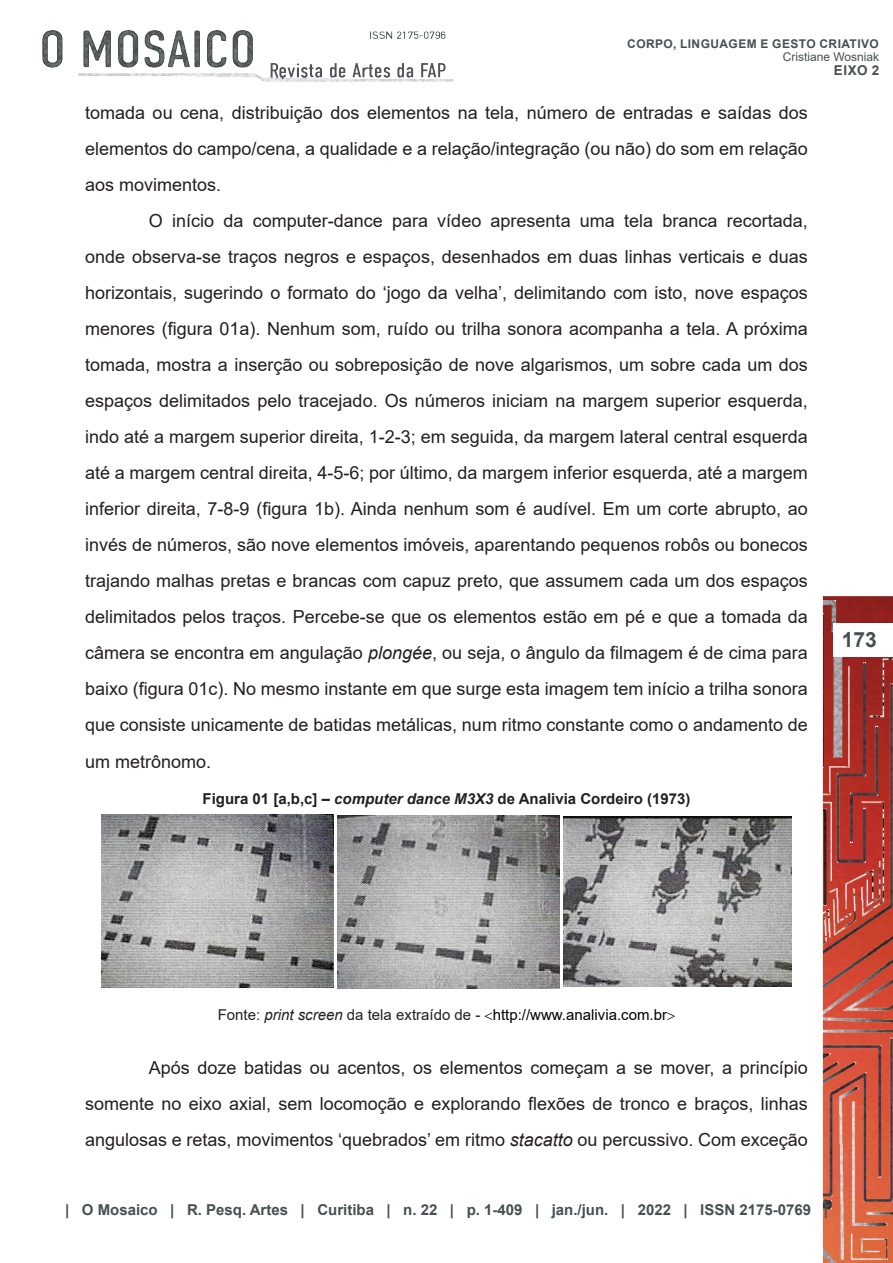
<style>
.page{position:relative;width:893px;height:1263px;background:#fff}
.page>*{position:absolute;margin:0;border:0;box-sizing:border-box;transform-origin:0 0}
.t1{font:700 21px "Arial";color:#464f50}
.Corpo{font:18px/36px "Arial";color:#231f20;text-align:justify}
.t2{font:700 15px "Arial";color:#464f51}
.figura_-_Fonte{font:15px "Arial";color:#000}
.figura{font:700 15px "Arial";color:#231f20}
.t3{font:700 13.5px "Arial";color:#474f50}
.t4{font:700 12px "Arial";letter-spacing:.035em;color:#474f50}
.t5{font:12px "Arial";color:#474f50}
.s1{font-style:italic}
.s2{color:#231f20}
.s3{font-style:italic;color:#231f20}
</style>
<div class="page">
<img style="left:42px;top:30px;width:851px;height:1233px">
<div style="left:833px;top:623px;width:60px;height:34px;background:#fff"></div>
<img style="left:101px;top:815px;width:232px;height:172px">
<img style="left:337px;top:815px;width:223px;height:173px">
<img style="left:564px;top:816px;width:228px;height:170px">
<svg style="left:485px;top:1012px;width:7px;height:7px"></svg>
<svg style="left:667px;top:1012px;width:8px;height:7px"></svg>
<p class="t4" style="left:627px;top:35px;width:253px">CORPO, LINGUAGEM E GESTO CRIATIVO</p>
<p class="t5" style="left:783px;top:49px;width:98px">Cristiane Wosniak</p>
<p class="t3" style="left:834px;top:60px;width:47px">Eixo 2</p>
<p class="Corpo" style="left:85px;top:95px;width:724px">tomada ou cena, distribuição dos elementos na tela, número de entradas e saídas dos elementos do campo/cena, a qualidade e a relação/integração (ou não) do som em relação aos movimentos.</p>
<p class="Corpo" style="left:85px;top:203px;width:724px;text-indent:64px">O início da computer-dance para vídeo apresenta uma tela branca recortada, onde observa-se traços negros e espaços, desenhados em duas linhas verticais e duas horizontais, sugerindo o formato do ‘jogo da velha’, delimitando com isto, nove espaços menores (figura 01a). Nenhum som, ruído ou trilha sonora acompanha a tela. A próxima tomada, mostra a inserção ou sobreposição de nove algarismos, um sobre cada um dos espaços delimitados pelo tracejado. Os números iniciam na margem superior esquerda, indo até a margem superior direita, 1-2-3; em seguida, da margem lateral central esquerda até a margem central direita, 4-5-6; por último, da margem inferior esquerda, até a margem inferior direita, 7-8-9 (figura 1b). Ainda nenhum som é audível. Em um corte abrupto, ao invés de números, são nove elementos imóveis, aparentando pequenos robôs ou bonecos trajando malhas pretas e brancas com capuz preto, que assumem cada um dos espaços delimitados pelos traços. Percebe-se que os elementos estão em pé e que a tomada da câmera se encontra em angulação <span class="s1">plongée</span>, ou seja, o ângulo da filmagem é de cima para baixo (figura 01c). No mesmo instante em que surge esta imagem tem início a trilha sonora que consiste unicamente de batidas metálicas, num ritmo constante como o andamento de um metrônomo.</p>
<p class="figura" style="left:202px;top:788px;width:489px">Figura 01 [a,b,c] – <span class="s1">computer dance M3X3</span> de Analivia Cordeiro (1973)</p>
<p class="t1" style="left:842px;top:625px;width:37px">173</p>
<p class="figura_-_Fonte" style="left:218px;top:1004px;width:451px"><span class="s2">Fonte:</span> <span class="s3">print screen</span> <span class="s2">da tela extraído de -</span> http://www.analivia.com.br</p>
<p class="Corpo" style="left:85px;top:1049px;width:724px;text-indent:64px">Após doze batidas ou acentos, os elementos começam a se mover, a princípio somente no eixo axial, sem locomoção e explorando flexões de tronco e braços, linhas angulosas e retas, movimentos ‘quebrados’ em ritmo <span class="s1">stacatto</span> ou percussivo. Com exceção</p>
<p class="t2" style="left:65px;top:1199px;width:764px">| O Mosaico | R. Pesq. Artes | Curitiba | n. 22 | p. 1-409 | jan./jun. | 2022 | ISSN 2175-0769 |</p>
</div>
